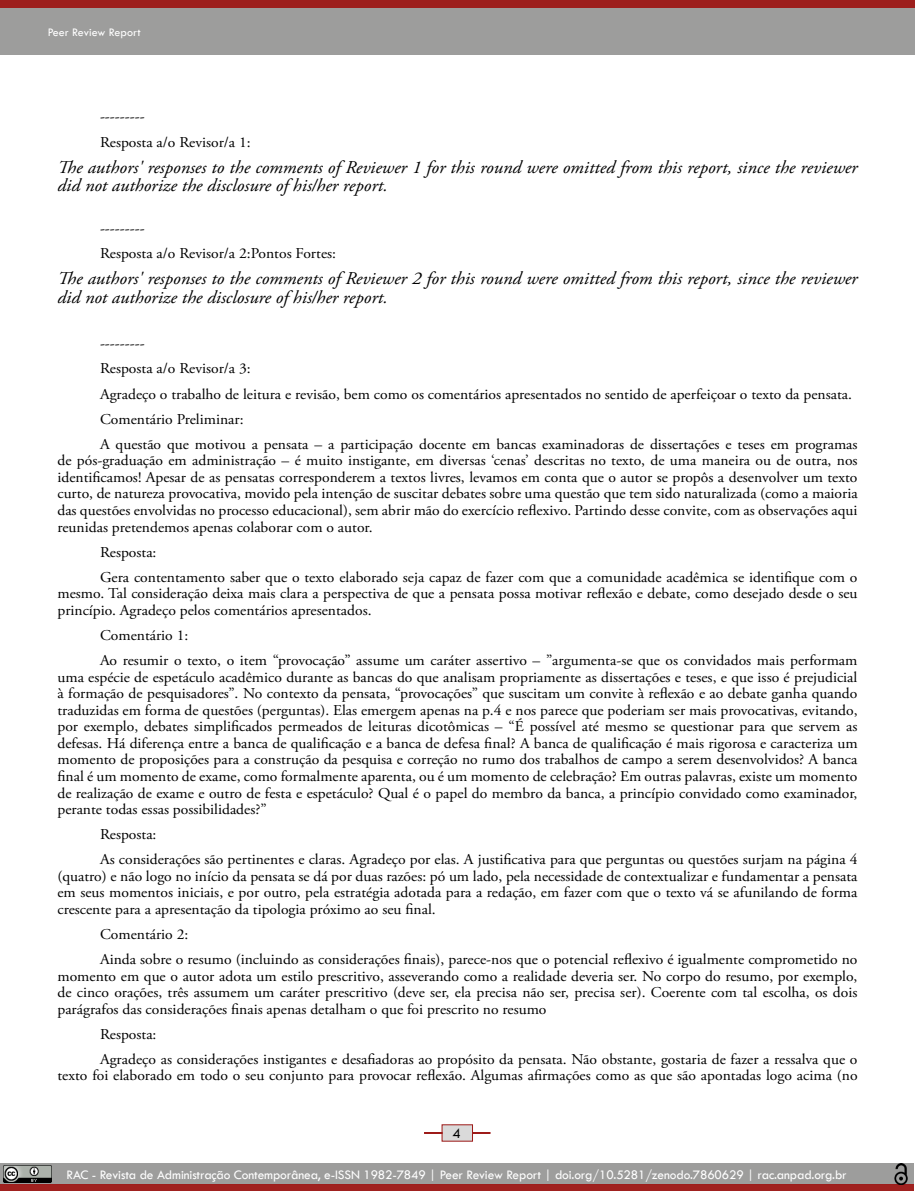
<style>
.page{position:relative;width:915px;height:1191px;background:#fff}
.page>*{position:absolute;margin:0;border:0;box-sizing:border-box;transform-origin:0 0}
.t1{font:italic 18px/18px "Adobe Garamond Pro";color:#000;scale:1.04 1}
.t2{font:15px/16.5px "Adobe Garamond Pro";color:#000;scale:1.04 1}
.t3{font:15px "Tw Cen";color:#000}
.t4{font:13.5px "Tw Cen";letter-spacing:-.01em;color:#fff}
.t5{font:12px "Tw Cen";color:#fff}
</style>
<div class="page">
<svg style="left:424px;top:1124px;width:67px;height:18px"></svg>
<div style="left:0;top:0;width:914px;height:54px;background:#9d9d9c"></div>
<div style="left:0;top:0;width:914px;height:7px;background:#9d1a18"></div>
<div style="left:0;top:1163px;width:913px;height:21px;background:#9d9d9c"></div>
<div style="left:0;top:1184px;width:913px;height:7px;background:#a0211f"></div>
<img style="left:4px;top:1165px;width:48px;height:17px">
<img style="left:894px;top:1163px;width:13px;height:21px">
<p class="t5" style="left:48px;top:25px;width:94px">Peer Review Report</p>
<p class="t2" style="left:100px;top:105px;width:146px;line-height:25px">---------<br>Resposta a/o Revisor/a 1:</p>
<p class="t1" style="left:57px;top:159px;width:770px">The authors' responses to the comments of Reviewer 1 for this round were omitted from this report, since the reviewer did not authorize the disclosure of his/her report.</p>
<p class="t2" style="left:100px;top:216px;width:228px;line-height:25px">---------<br>Resposta a/o Revisor/a 2:Pontos Fortes:</p>
<p class="t1" style="left:57px;top:270px;width:770px">The authors' responses to the comments of Reviewer 2 for this round were omitted from this report, since the reviewer did not authorize the disclosure of his/her report.</p>
<p class="t2" style="left:100px;top:332px;width:729px;line-height:25px">---------<br>Resposta a/o Revisor/a 3:<br>Agradeço o trabalho de leitura e revisão, bem como os comentários apresentados no sentido de aperfeiçoar o texto da pensata.<br>Comentário Preliminar:<br>A questão que motivou a pensata – a participação docente em bancas examinadoras de dissertações e teses em programas</p>
<p class="t2" style="left:57px;top:453px;width:770px;text-align:justify">de pós-graduação em administração – é muito instigante, em diversas ‘cenas’ descritas no texto, de uma maneira ou de outra, nos identificamos! Apesar de as pensatas corresponderem a textos livres, levamos em conta que o autor se propôs a desenvolver um texto curto, de natureza provocativa, movido pela intenção de suscitar debates sobre uma questão que tem sido naturalizada (como a maioria das questões envolvidas no processo educacional), sem abrir mão do exercício reflexivo. Partindo desse convite, com as observações aqui reunidas pretendemos apenas colaborar com o autor.</p>
<p class="t2" style="left:100px;top:540px;width:729px;line-height:25px">Resposta:<br>Gera contentamento saber que o texto elaborado seja capaz de fazer com que a comunidade acadêmica se identifique com o</p>
<p class="t2" style="left:57px;top:586px;width:770px">mesmo. Tal consideração deixa mais clara a perspectiva de que a pensata possa motivar reflexão e debate, como desejado desde o seu princípio. Agradeço pelos comentários apresentados.</p>
<p class="t2" style="left:100px;top:623px;width:729px;line-height:25px">Comentário 1:<br>Ao resumir o texto, o item “provocação” assume um caráter assertivo – ”argumenta-se que os convidados mais performam</p>
<p class="t2" style="left:57px;top:669px;width:770px;text-align:justify">uma espécie de espetáculo acadêmico durante as bancas do que analisam propriamente as dissertações e teses, e que isso é prejudicial à formação de pesquisadores”. No contexto da pensata, “provocações” que suscitam um convite à reflexão e ao debate ganha quando traduzidas em forma de questões (perguntas). Elas emergem apenas na p.4 e nos parece que poderiam ser mais provocativas, evitando, por exemplo, debates simplificados permeados de leituras dicotômicas – “É possível até mesmo se questionar para que servem as defesas. Há diferença entre a banca de qualificação e a banca de defesa final? A banca de qualificação é mais rigorosa e caracteriza um momento de proposições para a construção da pesquisa e correção no rumo dos trabalhos de campo a serem desenvolvidos? A banca final é um momento de exame, como formalmente aparenta, ou é um momento de celebração? Em outras palavras, existe um momento de realização de exame e outro de festa e espetáculo? Qual é o papel do membro da banca, a princípio convidado como examinador, perante todas essas possibilidades?”</p>
<p class="t2" style="left:100px;top:822px;width:729px;line-height:25px">Resposta:<br>As considerações são pertinentes e claras. Agradeço por elas. A justificativa para que perguntas ou questões surjam na página 4</p>
<p class="t2" style="left:57px;top:868px;width:770px;text-align:justify">(quatro) e não logo no início da pensata se dá por duas razões: pó um lado, pela necessidade de contextualizar e fundamentar a pensata em seus momentos iniciais, e por outro, pela estratégia adotada para a redação, em fazer com que o texto vá se afunilando de forma crescente para a apresentação da tipologia próximo ao seu final.</p>
<p class="t2" style="left:100px;top:922px;width:729px;line-height:25px">Comentário 2:<br>Ainda sobre o resumo (incluindo as considerações finais), parece-nos que o potencial reflexivo é igualmente comprometido no</p>
<p class="t2" style="left:57px;top:968px;width:770px;text-align:justify">momento em que o autor adota um estilo prescritivo, asseverando como a realidade deveria ser. No corpo do resumo, por exemplo, de cinco orações, três assumem um caráter prescritivo (deve ser, ela precisa não ser, precisa ser). Coerente com tal escolha, os dois parágrafos das considerações finais apenas detalham o que foi prescrito no resumo</p>
<p class="t2" style="left:100px;top:1022px;width:729px;line-height:25px">Resposta:<br>Agradeço as considerações instigantes e desafiadoras ao propósito da pensata. Não obstante, gostaria de fazer a ressalva que o</p>
<p class="t2" style="left:57px;top:1068px;width:770px">texto foi elaborado em todo o seu conjunto para provocar reflexão. Algumas afirmações como as que são apontadas logo acima (no</p>
<p class="t3" style="left:452px;top:1123px;width:10px">4</p>
<p class="t4" style="left:66px;top:1166px;width:781px">RAC - Revista de Administração Contemporânea, e-ISSN 1982-7849 | Peer Review Report | doi.org/10.5281/zenodo.7860629 | rac.anpad.org.br</p>
</div>
